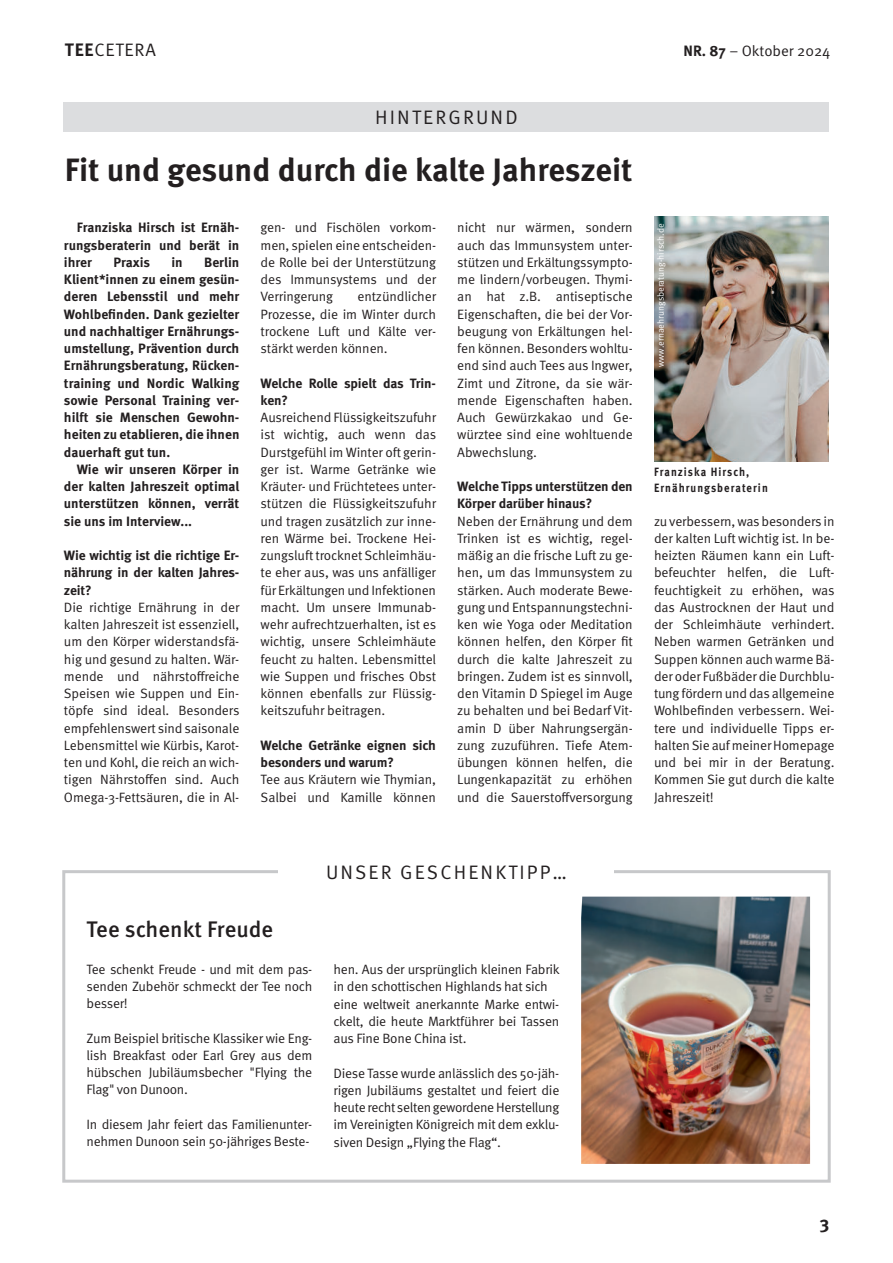
<style>
.page{position:relative;width:893px;height:1263px;background:#fff}
.page>*{position:absolute;margin:0;border:0;box-sizing:border-box;transform-origin:0 0}
.t1{font:700 32.25px "Meta OT";color:#231f20}
.t2{font:500 22.5px "Meta OT";color:#231f20}
.t3{font:19.5px "Meta OT";letter-spacing:.11em;color:#231f20}
.t4{font:18px "Meta OT";letter-spacing:.04em;color:#231f20}
.t5{font:700 18px "Meta OT";color:#231f20}
.t6{font:15px "Meta OT";letter-spacing:-.005em;color:#231f20}
.t7{font:13.5px/17.2px "Meta OT";letter-spacing:-.02em;color:#231f20;text-align:justify}
.t8{font:700 13.5px/17.2px "Meta OT";letter-spacing:-.01em;color:#231f20;text-align:justify}
.t9{font:700 12px/16.5px "Meta OT";letter-spacing:.1em;color:#231f20;scale:.88 1}
.t10{font:9px "Meta OT";color:#fff}
.s1{font-weight:700}
</style>
<div class="page">
<div style="left:64px;top:102px;width:765px;height:29px;background:#dcdddf"></div>
<div style="left:62px;top:870px;width:769px;height:313px;border:3px solid #c7c8ca"></div>
<div style="left:279px;top:854px;width:335px;height:35px;background:#fff"></div>
<img style="left:581px;top:897px;width:229px;height:267px">
<img style="left:654px;top:216px;width:174px;height:245px">
<h3 class="t4" style="left:65px;top:43px;width:92px"><span class="s1">TEE</span>CETERA</h3>
<p class="t6" style="left:683px;top:45px;width:148px"><span class="s1">NR. 87</span> – Oktober 2024</p>
<h3 class="t3" style="left:375px;top:109px;width:144px">HINTERGRUND</h3>
<h1 class="t1" style="left:65px;top:153px;width:569px">Fit und gesund durch die kalte Jahreszeit</h1>
<p class="t8" style="left:64px;top:219px;width:177px;text-indent:13px">Franziska Hirsch ist Ernäh&shy;rungsberaterin und berät in ihrer</p>
<p class="t8" style="left:64px;top:254px;width:177px;text-indent:140px">Berlin Klient*innen zu einem gesün&shy;deren Lebensstil und mehr Wohlbefinden. Dank gezielter und nachhaltiger Ernährungs&shy;umstellung, Prävention durch Ernährungsberatung, Rücken&shy;training und Nordic Walking sowie Personal Training ver&shy;hilft sie Menschen Gewohn&shy;heiten zu etablieren, die ihnen dauerhaft gut tun.</p>
<p class="t8" style="left:64px;top:461px;width:177px;text-indent:13px">Wie wir unseren Körper in der kalten Jahreszeit optimal unterstützen können, verrät sie uns im Interview...</p>
<p class="t8" style="left:64px;top:547px;width:177px">Wie wichtig ist die richtige Er&shy;nährung in der kalten Jahres&shy;zeit?</p>
<p class="t7" style="left:64px;top:599px;width:177px">Die richtige Ernährung in der kalten Jahreszeit ist essenziell, um den Körper widerstandsfä&shy;hig und gesund zu halten. Wär&shy;mende und nährstoffreiche Speisen wie Suppen und Ein&shy;töpfe sind ideal. Besonders empfehlenswert sind saisonale Lebensmittel wie Kürbis, Karot&shy;ten und Kohl, die reich an wich&shy;tigen Nährstoffen sind. Auch Omega-3-Fettsäuren, die in Al-</p>
<p class="t8" style="left:113px;top:254px;width:38px">Praxis</p>
<p class="t8" style="left:171px;top:254px;width:13px">in</p>
<p class="t7" style="left:261px;top:220px;width:177px">gen- und Fischölen vorkom&shy;men, spielen eine entscheiden&shy;de Rolle bei der Unterstützung des Immunsystems und der Verringerung</p>
<p class="t7" style="left:261px;top:289px;width:177px;text-indent:97px">entzündlicher Prozesse, die im Winter durch trockene Luft und Kälte ver&shy;stärkt werden können.</p>
<p class="t8" style="left:261px;top:375px;width:177px">Welche Rolle spielt das Trin&shy;ken?</p>
<p class="t7" style="left:261px;top:410px;width:177px">Ausreichend Flüssigkeitszufuhr ist wichtig, auch wenn das Durstgefühl im Winter oft gerin&shy;ger ist. Warme Getränke wie Kräuter- und Früchtetees unter&shy;stützen die Flüssigkeitszufuhr und tragen zusätzlich zur inne&shy;ren Wärme bei. Trockene Hei&shy;zungsluft trocknet Schleimhäu&shy;te eher aus, was uns anfälliger für Erkältungen und Infektionen macht. Um unsere Immunab&shy;wehr aufrechtzuerhalten, ist es wichtig, unsere Schleimhäute feucht zu halten. Lebensmittel wie Suppen und frisches Obst können ebenfalls zur Flüssig&shy;keitszufuhr beitragen.</p>
<p class="t8" style="left:261px;top:737px;width:177px">Welche Getränke eignen sich besonders und warum?</p>
<p class="t7" style="left:261px;top:772px;width:177px">Tee aus Kräutern wie Thymian,<br>Salbei und Kamille können</p>
<p class="t7" style="left:457px;top:220px;width:177px">nicht nur wärmen, sondern auch das Immunsystem unter&shy;stützen und Erkältungssympto&shy;me lindern/vorbeugen. Thymi&shy;an hat z.B. antiseptische Eigenschaften, die bei der Vor&shy;beugung von Erkältungen hel&shy;fen können. Besonders wohltu&shy;end sind auch Tees aus Ingwer, Zimt und Zitrone, da sie wär&shy;mende Eigenschaften haben.<br>Auch Gewürzkakao und Ge&shy;würztee sind eine wohltuende Abwechslung.</p>
<p class="t8" style="left:457px;top:478px;width:177px">Welche Tipps unterstützen den<br>Körper darüber hinaus?</p>
<p class="t7" style="left:457px;top:513px;width:177px">Neben der Ernährung und dem Trinken ist es wichtig, regel&shy;mäßig an die frische Luft zu ge&shy;hen, um das Immunsystem zu stärken. Auch moderate Bewe&shy;gung und Entspannungstechni&shy;ken wie Yoga oder Meditation können helfen, den Körper fit durch die kalte Jahreszeit zu bringen. Zudem ist es sinnvoll, den Vitamin D Spiegel im Auge zu behalten und bei Bedarf Vit&shy;amin D über Nahrungsergän&shy;zung zuzuführen. Tiefe Atem&shy;übungen können helfen, die Lungenkapazität zu erhöhen und die Sauerstoffversorgung</p>
<p class="t10" style="left:657px;top:367px;width:145px;rotate:-90deg">www.ernaehrungsberatung-hirsch.de</p>
<p class="t9" style="left:654px;top:464px;width:131px">Franziska Hirsch,<br>Ernährungsberaterin</p>
<p class="t7" style="left:654px;top:513px;width:182px">zu verbessern, was besonders in der kalten Luft wichtig ist. In be&shy;heizten Räumen kann ein Luft&shy;befeuchter helfen, die Luft&shy;feuchtigkeit zu erhöhen, was das Austrocknen der Haut und der Schleimhäute verhindert.<br>Neben warmen Getränken und Suppen können auch warme Bä&shy;der oder Fußbäder die Durchblu&shy;tung fördern und das allgemeine Wohlbefinden verbessern. Wei&shy;tere und individuelle Tipps er&shy;halten Sie auf meiner Homepage und bei mir in der Beratung.<br>Kommen Sie gut durch die kalte Jahreszeit!</p>
<h3 class="t3" style="left:326px;top:864px;width:243px">UNSER GESCHENKTIPP…</h3>
<h2 class="t2" style="left:87px;top:920px;width:188px">Tee schenkt Freude</h2>
<p class="t7" style="left:87px;top:961px;width:227px">Tee schenkt Freude - und mit dem pas&shy;senden Zubehör schmeckt der Tee noch besser!</p>
<p class="t7" style="left:87px;top:1030px;width:227px">Zum Beispiel britische Klassiker wie Eng&shy;lish Breakfast oder Earl Grey aus dem hübschen Jubiläumsbecher "Flying the Flag" von Dunoon.</p>
<p class="t7" style="left:87px;top:1116px;width:227px">In diesem Jahr feiert das Familienunter&shy;nehmen Dunoon sein 50-jähriges Beste-</p>
<p class="t7" style="left:334px;top:962px;width:228px;text-align:left">hen. Aus der ursprünglich kleinen Fabrik in den schottischen Highlands hat sich eine weltweit anerkannte Marke entwi&shy;ckelt, die heute Marktführer bei Tassen aus Fine Bone China ist.</p>
<p class="t7" style="left:334px;top:1065px;width:227px">Diese Tasse wurde anlässlich des 50-jäh&shy;rigen Jubiläums gestaltet und feiert die heute recht selten gewordene Herstellung im Vereinigten Königreich mit dem exklu&shy;siven Design „Flying the Flag“.</p>
<h3 class="t5" style="left:819px;top:1213px;width:11px">3</h3>
</div>
